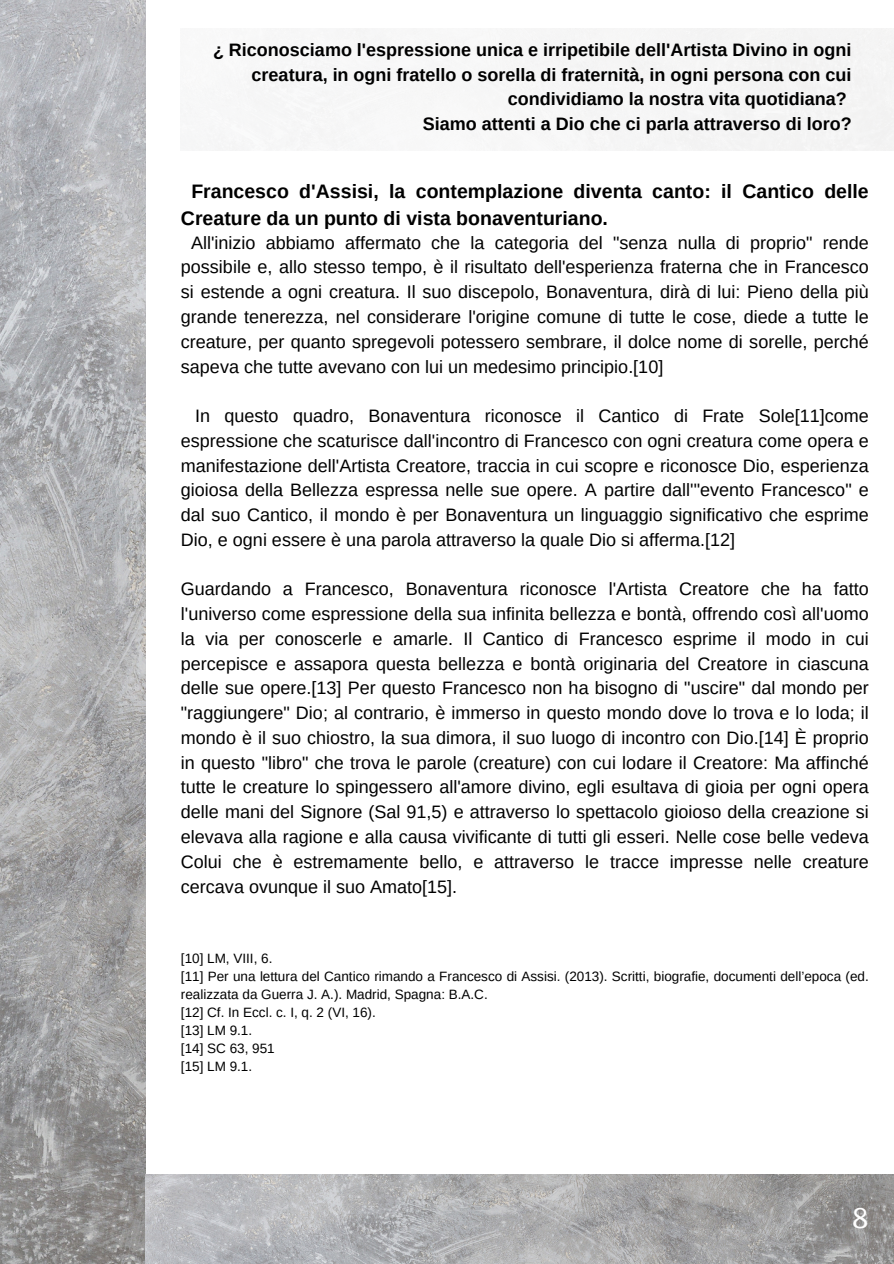
<style>
.page{position:relative;width:894px;height:1264px;background:#fff}
.page>*{position:absolute;margin:0;border:0;box-sizing:border-box;transform-origin:0 0}
.t1{font:27px "Trocchi";color:#fff}
.t2{font:700 19.5px/27px "Arimo";color:#000}
.t3{font:18px/24.8px "Arimo";color:#000;text-align:justify}
.t4{font:700 18px/24.8px "Arimo";color:#000;text-align:right}
.t5{font:13.5px/18px "Arimo";color:#000}
</style>
<div class="page">
<img style="left:0;top:0;width:145px;height:1263px">
<img style="left:145px;top:1174px;width:748px;height:89px">
<p class="t4" style="left:213px;top:37px;width:640px">¿ Riconosciamo l'espressione unica e irripetibile dell'Artista Divino in ogni creatura, in ogni fratello o sorella di fraternità, in ogni persona con cui condividiamo la nostra vita quotidiana?<br>Siamo attenti a Dio che ci parla attraverso di loro?</p>
<h2 class="t2" style="left:181px;top:178px;width:689px;text-indent:10px">Francesco d'Assisi, la contemplazione diventa canto: il Cantico delle<br>Creature da un punto di vista bonaventuriano.</h2>
<h2 class="t3" style="left:181px;top:230px;width:689px;text-indent:10px">All'inizio abbiamo affermato che la categoria del "senza nulla di proprio" rende possibile e, allo stesso tempo, è il risultato dell'esperienza fraterna che in Francesco si estende a ogni creatura. Il suo discepolo, Bonaventura, dirà di lui: Pieno della più grande tenerezza, nel considerare l'origine comune di tutte le cose, diede a tutte le creature, per quanto spregevoli potessero sembrare, il dolce nome di sorelle, perché sapeva che tutte avevano con lui un medesimo principio.[10]</h2>
<h2 class="t3" style="left:181px;top:403px;width:689px;text-indent:14px">In questo quadro, Bonaventura riconosce il Cantico di Frate Sole[11]come espressione che scaturisce dall'incontro di Francesco con ogni creatura come opera e manifestazione dell'Artista Creatore, traccia in cui scopre e riconosce Dio, esperienza gioiosa della Bellezza espressa nelle sue opere. A partire dall'"evento Francesco" e dal suo Cantico, il mondo è per Bonaventura un linguaggio significativo che esprime Dio, e ogni essere è una parola attraverso la quale Dio si afferma.[12]</h2>
<p class="t3" style="left:181px;top:576px;width:689px">Guardando a Francesco, Bonaventura riconosce l'Artista Creatore che ha fatto l'universo come espressione della sua infinita bellezza e bontà, offrendo così all'uomo la via per conoscerle e amarle. Il Cantico di Francesco esprime il modo in cui percepisce e assapora questa bellezza e bontà originaria del Creatore in ciascuna delle sue opere.[13] Per questo Francesco non ha bisogno di "uscire" dal mondo per "raggiungere" Dio; al contrario, è immerso in questo mondo dove lo trova e lo loda; il mondo è il suo chiostro, la sua dimora, il suo luogo di incontro con Dio.[14] È proprio in questo "libro" che trova le parole (creature) con cui lodare il Creatore: Ma affinché tutte le creature lo spingessero all'amore divino, egli esultava di gioia per ogni opera delle mani del Signore (Sal 91,5) e attraverso lo spettacolo gioioso della creazione si elevava alla ragione e alla causa vivificante di tutti gli esseri. Nelle cose belle vedeva Colui che è estremamente bello, e attraverso le tracce impresse nelle creature cercava ovunque il suo Amato[15].</p>
<p class="t5" style="left:181px;top:949px;width:93px">[10] LM, VIII, 6.</p>
<p class="t5" style="left:181px;top:967px;width:689px">[11] Per una lettura del Cantico rimando a Francesco di Assisi. (2013). Scritti, biografie, documenti dell’epoca (ed. realizzata da Guerra J. A.). Madrid, Spagna: B.A.C.</p>
<p class="t5" style="left:181px;top:1003px;width:196px">[12] Cf. In Eccl. c. I, q. 2 (VI, 16).</p>
<p class="t5" style="left:181px;top:1021px;width:73px">[13] LM 9.1.</p>
<p class="t5" style="left:181px;top:1039px;width:95px">[14] SC 63, 951</p>
<h1 class="t5" style="left:181px;top:1057px;width:73px">[15] LM 9.1.</h1>
<h2 class="t1" style="left:852px;top:1200px;width:18px">8</h2>
</div>
